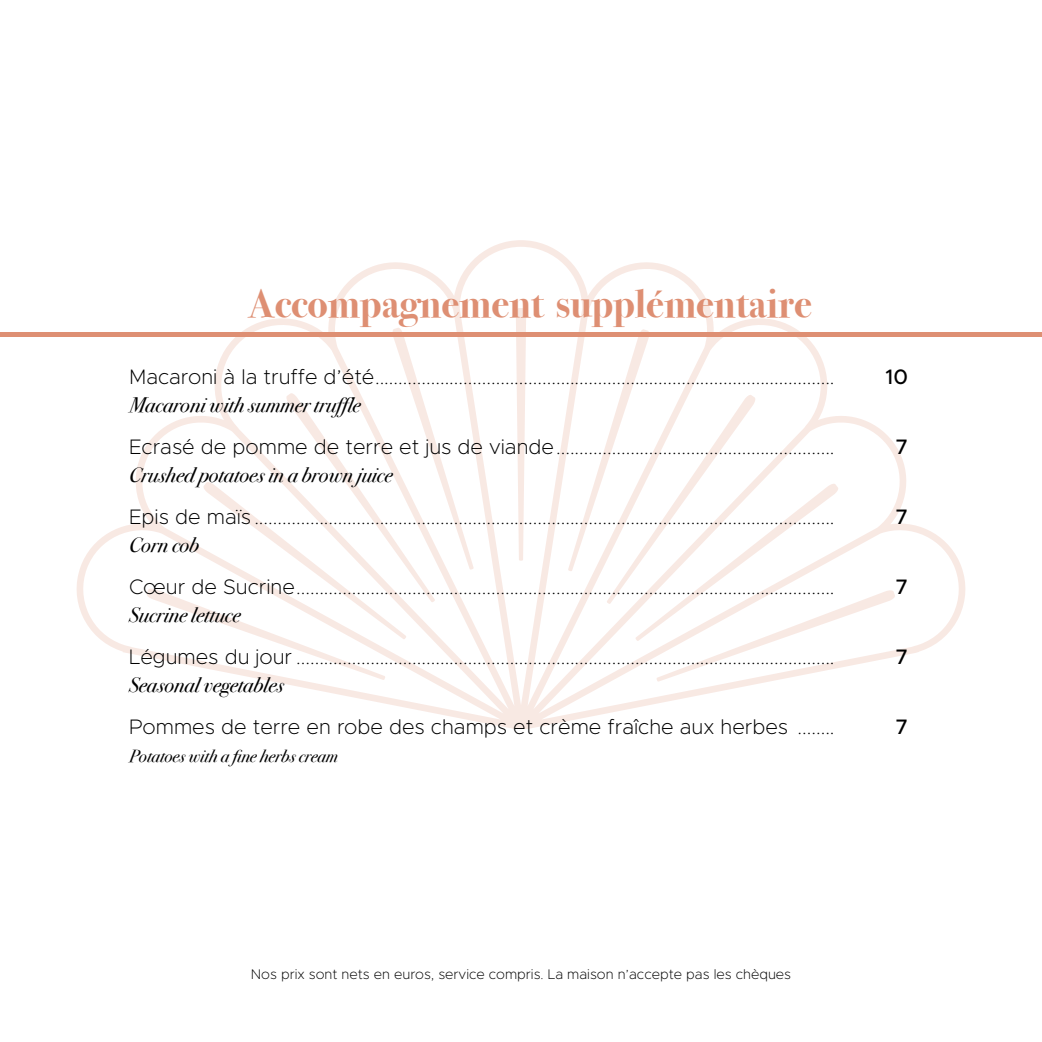
<style>
.page{position:relative;width:1042px;height:1042px;background:#fff}
.page>*{position:absolute;margin:0;border:0;box-sizing:border-box;transform-origin:0 0}
.t1{font:700 40.25px "Bodoni Svty Two ITCTT";color:#de8f73}
.t2{font:200 21px "Metropolis";color:#000}
.t3{font:italic 21px "Bodoni Svty Two ITCTT";color:#000}
.t4{font:500 21px "Metropolis";color:#000}
.t5{font:italic 17.5px "Bodoni Svty Two ITCTT";color:#000}
.t6{font:200 14px "Metropolis";color:#000}
</style>
<div class="page">
<svg style="left:77px;top:240px;width:888px;height:489px"></svg>
<svg style="left:516px;top:308px;width:10px;height:253px"></svg>
<svg style="left:146px;top:327px;width:328px;height:353px"></svg>
<svg style="left:568px;top:329px;width:327px;height:353px"></svg>
<div style="left:0;top:332px;width:1042px;height:5px;background:#de8f73"></div>
<h1 class="t1" style="left:247px;top:270px;width:566px">Accompagnement supplémentaire</h1>
<p class="t2" style="left:129px;top:364px;width:707px">Macaroni à la truffe d’été...................................................................................................</p>
<p class="t4" style="left:885px;top:364px;width:24px">10</p>
<p class="t3" style="left:129px;top:387px;width:233px">Macaroni with summer truffle</p>
<p class="t2" style="left:129px;top:434px;width:707px">Ecrasé de pomme de terre et jus de viande............................................................</p>
<p class="t4" style="left:895px;top:434px;width:14px">7</p>
<p class="t3" style="left:129px;top:457px;width:265px">Crushed potatoes in a brown juice</p>
<p class="t2" style="left:129px;top:504px;width:707px">Epis de maïs .............................................................................................................................</p>
<p class="t4" style="left:895px;top:504px;width:14px">7</p>
<p class="t3" style="left:129px;top:527px;width:72px">Corn cob</p>
<p class="t2" style="left:129px;top:574px;width:707px">Cœur de Sucrine....................................................................................................................</p>
<p class="t4" style="left:895px;top:574px;width:14px">7</p>
<p class="t3" style="left:129px;top:597px;width:113px">Sucrine lettuce</p>
<p class="t2" style="left:129px;top:644px;width:707px">Légumes du jour ....................................................................................................................</p>
<p class="t4" style="left:895px;top:644px;width:14px">7</p>
<p class="t3" style="left:129px;top:667px;width:156px">Seasonal vegetables</p>
<p class="t2" style="left:129px;top:714px;width:707px">Pommes de terre en robe des champs et crème fraîche aux herbes ........</p>
<p class="t4" style="left:895px;top:714px;width:14px">7</p>
<p class="t5" style="left:129px;top:741px;width:211px">Potatoes with a fine herbs cream</p>
<p class="t6" style="left:251px;top:965px;width:542px">Nos prix sont nets en euros, service compris. La maison n’accepte pas les chèques</p>
</div>
